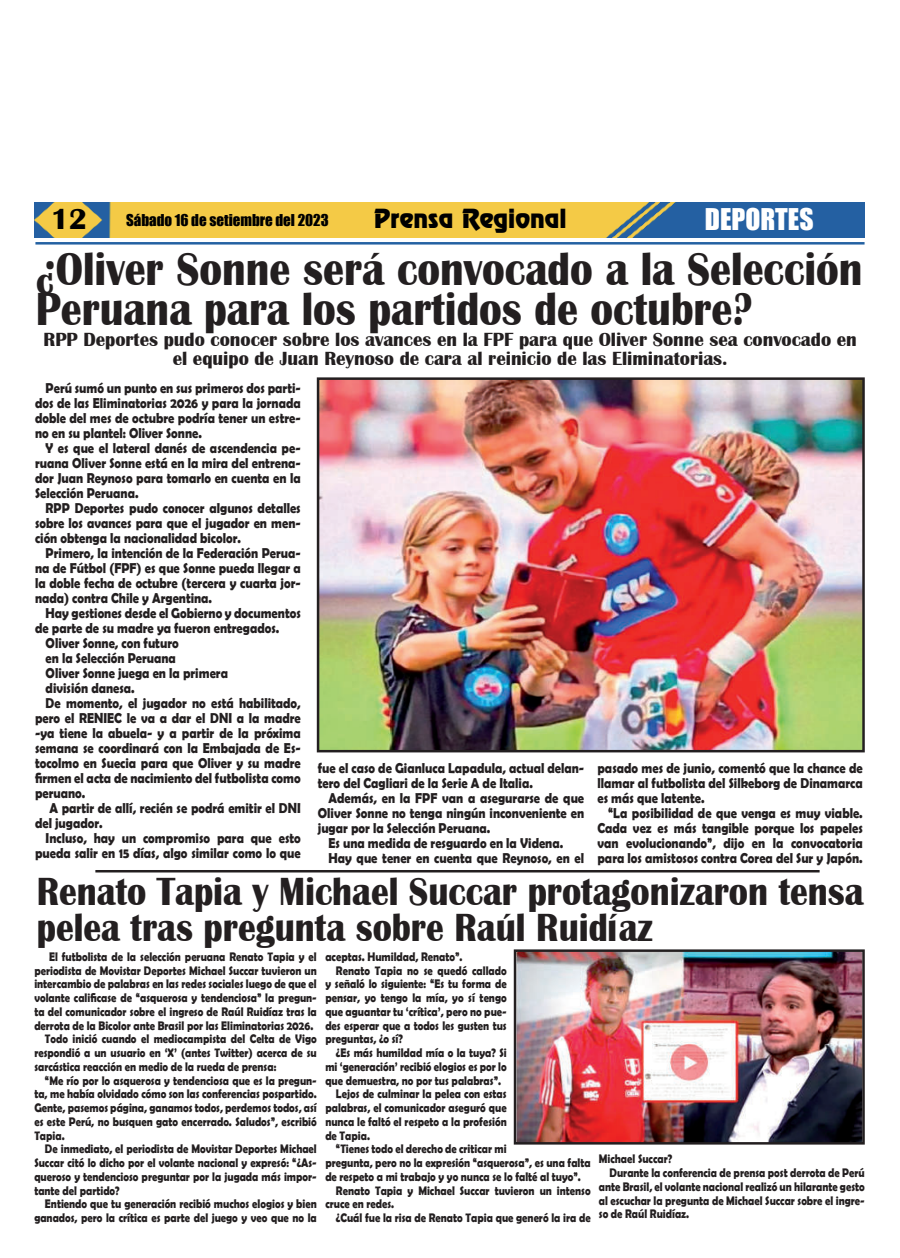
<style>
.page{position:relative;width:900px;height:1258px;background:#fff}
.page>*{position:absolute;margin:0;border:0;box-sizing:border-box;transform-origin:0 0}
.t1{font:700 47.75px/40px "Britannic";color:#231f20;scale:.88 1}
.t2{font:700 40.38px/36.2px "Britannic";color:#231f20;scale:.88 1}
.t3{font:700 30px "Britannic";color:#000}
.t4{font:27.5px "Impact";color:#fff}
.t5{font:23.75px "Renfrew Normal";color:#000}
.t6{font:700 19.62px/18.8px "Britannic";color:#231f20;text-align:center;scale:.96 1}
.t7{font:15px "Impact";color:#000}
.t8{font:700 14.38px/15px "Berlin Sans FB Demi";color:#231f20;text-align:justify;scale:.87 1}
.t9{font:700 12.5px "Berlin Sans FB Demi";color:#231f20;scale:.85 1}
</style>
<div class="page">
<img style="left:35px;top:203px;width:830px;height:35px">
<hr style="left:35px;top:242px;width:830px;height:3px;background:#2361a2">
<img style="left:321px;top:381px;width:540px;height:367px">
<div style="left:317px;top:377px;width:548px;height:375px;border:3px solid #231f20"></div>
<hr style="left:95px;top:870px;width:725px;height:2px;background:#231f20">
<img style="left:518px;top:953px;width:343px;height:187px">
<div style="left:514px;top:949px;width:351px;height:195px;border:3px solid #231f20"></div>
<h3 class="t3" style="left:51px;top:203px;width:38px">12</h3>
<p class="t7" style="left:126px;top:212px;width:204px">Sábado 16 de setiembre del 2023</p>
<h3 class="t5" style="left:374px;top:209px;width:194px">Prensa Regional</h3>
<h3 class="t4" style="left:705px;top:205px;width:110px">DEPORTES</h3>
<h1 class="t1" style="left:36px;top:249px;width:941px">¿Oliver Sonne será convocado a la Selección<br>Peruana para los partidos de octubre?</h1>
<h3 class="t6" style="left:44px;top:330px;width:849px">RPP Deportes pudo conocer sobre los avances en la FPF para que Oliver Sonne sea convocado en el equipo de Juan Reynoso de cara al reinicio de las Eliminatorias.</h3>
<p class="t8" style="left:35px;top:380px;width:307px;text-indent:11px">Perú sumó un punto en sus primeros dos parti&shy;dos de las Eliminatorias 2026 y para la jornada doble del mes de octubre podría tener un estre&shy;no en su plantel: Oliver Sonne.</p>
<p class="t8" style="left:35px;top:440px;width:307px;text-indent:11px">Y es que el lateral danés de ascendencia pe&shy;ruana Oliver Sonne está en la mira del entrena&shy;dor Juan Reynoso para tomarlo en cuenta en la Selección Peruana.</p>
<p class="t8" style="left:35px;top:500px;width:307px;text-indent:11px">RPP Deportes pudo conocer algunos detalles sobre los avances para que el jugador en men&shy;ción obtenga la nacionalidad bicolor.</p>
<p class="t8" style="left:35px;top:545px;width:307px;text-indent:11px">Primero, la intención de la Federación Perua&shy;na de Fútbol (FPF) es que Sonne pueda llegar a la doble fecha de octubre (tercera y cuarta jor&shy;nada) contra Chile y Argentina.</p>
<p class="t8" style="left:46px;top:606px;width:295px">Hay gestiones desde el Gobierno y documentos</p>
<p class="t8" style="left:35px;top:621px;width:282px">de parte de su madre ya fueron entregados.</p>
<p class="t8" style="left:46px;top:636px;width:154px">Oliver Sonne, con futuro</p>
<p class="t8" style="left:46px;top:650px;width:151px">en la Selección Peruana</p>
<p class="t8" style="left:46px;top:666px;width:211px">Oliver Sonne juega en la primera</p>
<p class="t8" style="left:46px;top:681px;width:104px">división danesa.</p>
<p class="t8" style="left:46px;top:695px;width:295px">De momento, el jugador no está habilitado,</p>
<p class="t8" style="left:35px;top:710px;width:307px">pero el RENIEC le va a dar el DNI a la madre</p>
<p class="t8" style="left:35px;top:726px;width:307px">-ya tiene la abuela- y a partir de la próxima</p>
<p class="t8" style="left:35px;top:741px;width:307px">semana se coordinará con la Embajada de Es-</p>
<p class="t8" style="left:35px;top:756px;width:307px">tocolmo en Suecia para que Oliver y su madre</p>
<p class="t8" style="left:35px;top:770px;width:307px">firmen el acta de nacimiento del futbolista como</p>
<p class="t8" style="left:35px;top:786px;width:59px">peruano.</p>
<p class="t8" style="left:49px;top:800px;width:291px">A partir de allí, recién se podrá emitir el DNI</p>
<p class="t8" style="left:35px;top:816px;width:79px">del jugador.</p>
<p class="t8" style="left:46px;top:831px;width:295px">Incluso, hay un compromiso para que esto</p>
<p class="t8" style="left:35px;top:845px;width:307px">pueda salir en 15 días, algo similar como lo que</p>
<p class="t8" style="left:318px;top:761px;width:308px">fue el caso de Gianluca Lapadula, actual delan&shy;tero del Cagliari de la Serie A de Italia.</p>
<p class="t8" style="left:318px;top:790px;width:308px;text-indent:11px">Además, en la FPF van a asegurarse de que Oliver Sonne no tenga ningún inconveniente en jugar por la Selección Peruana.</p>
<p class="t8" style="left:328px;top:835px;width:295px">Es una medida de resguardo en la Videna.<br>Hay que tener en cuenta que Reynoso, en el</p>
<p class="t8" style="left:597px;top:761px;width:307px">pasado mes de junio, comentó que la chance de llamar al futbolista del Silkeborg de Dinamarca es más que latente.</p>
<p class="t8" style="left:597px;top:806px;width:307px;text-indent:11px">“La posibilidad de que venga es muy viable.<br>Cada vez es más tangible porque los papeles van evolucionando”, dijo en la convocatoria para los amistosos contra Corea del Sur y Japón.</p>
<h2 class="t2" style="left:37px;top:873px;width:941px">Renato Tapia y Michael Succar protagonizaron tensa pelea tras pregunta sobre Raúl Ruidíaz</h2>
<p class="t9" style="left:49px;top:949px;width:317px">El futbolista de la selección peruana Renato Tapia y el</p>
<p class="t9" style="left:34px;top:963px;width:334px">periodista de Movistar Deportes Michael Succar tuvieron un</p>
<p class="t9" style="left:34px;top:978px;width:334px">intercambio de palabras en las redes sociales luego de que el</p>
<p class="t9" style="left:34px;top:991px;width:334px">volante calificase de “asquerosa y tendenciosa” la pregun-</p>
<p class="t9" style="left:34px;top:1004px;width:334px">ta del comunicador sobre el ingreso de Raúl Ruidíaz tras la</p>
<p class="t9" style="left:34px;top:1018px;width:330px">derrota de la Bicolor ante Brasil por las Eliminatorias 2026.</p>
<p class="t9" style="left:45px;top:1032px;width:321px">Todo inició cuando el mediocampista del Celta de Vigo</p>
<p class="t9" style="left:34px;top:1047px;width:334px">respondió a un usuario en ‘X’ (antes Twitter) acerca de su</p>
<p class="t9" style="left:34px;top:1061px;width:286px">sarcástica reacción en medio de la rueda de prensa:</p>
<p class="t9" style="left:45px;top:1075px;width:321px">“Me río por lo asquerosa y tendenciosa que es la pregun-</p>
<p class="t9" style="left:34px;top:1088px;width:334px">ta, me había olvidado cómo son las conferencias pospartido.</p>
<p class="t9" style="left:34px;top:1102px;width:334px">Gente, pasemos página, ganamos todos, perdemos todos, así</p>
<p class="t9" style="left:34px;top:1114px;width:334px">es este Perú, no busquen gato encerrado. Saludos”, escribió</p>
<p class="t9" style="left:34px;top:1130px;width:37px">Tapia.</p>
<p class="t9" style="left:45px;top:1142px;width:321px">De inmediato, el periodista de Movistar Deportes Michael</p>
<p class="t9" style="left:34px;top:1157px;width:334px">Succar citó lo dicho por el volante nacional y expresó: “¿As-</p>
<p class="t9" style="left:34px;top:1171px;width:334px">queroso y tendencioso preguntar por la jugada más impor-</p>
<p class="t9" style="left:34px;top:1185px;width:102px">tante del partido?</p>
<p class="t9" style="left:45px;top:1198px;width:321px">Entiendo que tu generación recibió muchos elogios y bien</p>
<p class="t9" style="left:34px;top:1212px;width:334px">ganados, pero la crítica es parte del juego y veo que no la</p>
<p class="t9" style="left:325px;top:949px;width:163px">aceptas. Humildad, Renato”.</p>
<p class="t9" style="left:336px;top:963px;width:202px">Renato Tapia no se quedó callado</p>
<p class="t9" style="left:325px;top:978px;width:215px">y señaló lo siguiente: “Es tu forma de</p>
<p class="t9" style="left:325px;top:992px;width:215px">pensar, yo tengo la mía, yo sí tengo</p>
<p class="t9" style="left:325px;top:1006px;width:215px">que aguantar tu ‘crítica’, pero no pue-</p>
<p class="t9" style="left:325px;top:1020px;width:215px">des esperar que a todos les gusten tus</p>
<p class="t9" style="left:325px;top:1033px;width:93px">preguntas, ¿o sí?</p>
<p class="t9" style="left:336px;top:1047px;width:202px">¿Es más humildad mía o la tuya? Si</p>
<p class="t9" style="left:325px;top:1061px;width:215px">mi ‘generación’ recibió elogios es por lo</p>
<p class="t9" style="left:325px;top:1075px;width:208px">que demuestra, no por tus palabras”.</p>
<p class="t9" style="left:336px;top:1088px;width:202px">Lejos de culminar la pelea con estas</p>
<p class="t9" style="left:325px;top:1102px;width:215px">palabras, el comunicador aseguró que</p>
<p class="t9" style="left:325px;top:1116px;width:215px">nunca le faltó el respeto a la profesión</p>
<p class="t9" style="left:325px;top:1130px;width:54px">de Tapia.</p>
<p class="t9" style="left:336px;top:1143px;width:202px">“Tienes todo el derecho de criticar mi</p>
<p class="t9" style="left:325px;top:1157px;width:314px">pregunta, pero no la expresión “asquerosa”, es una falta</p>
<p class="t9" style="left:325px;top:1171px;width:302px">de respeto a mi trabajo y yo nunca se lo falté al tuyo”.</p>
<p class="t9" style="left:336px;top:1183px;width:301px">Renato Tapia y Michael Succar tuvieron un intenso</p>
<p class="t9" style="left:325px;top:1198px;width:82px">cruce en redes.</p>
<p class="t9" style="left:336px;top:1211px;width:301px">¿Cuál fue la risa de Renato Tapia que generó la ira de</p>
<p class="t9" style="left:599px;top:1153px;width:88px">Michael Succar?</p>
<p class="t9" style="left:610px;top:1165px;width:302px">Durante la conferencia de prensa post derrota de Perú</p>
<p class="t9" style="left:599px;top:1179px;width:314px">ante Brasil, el volante nacional realizó un hilarante gesto</p>
<p class="t9" style="left:599px;top:1194px;width:314px">al escuchar la pregunta de Michael Succar sobre el ingre-</p>
<p class="t9" style="left:599px;top:1207px;width:108px">so de Raúl Ruidíaz.</p>
</div>
